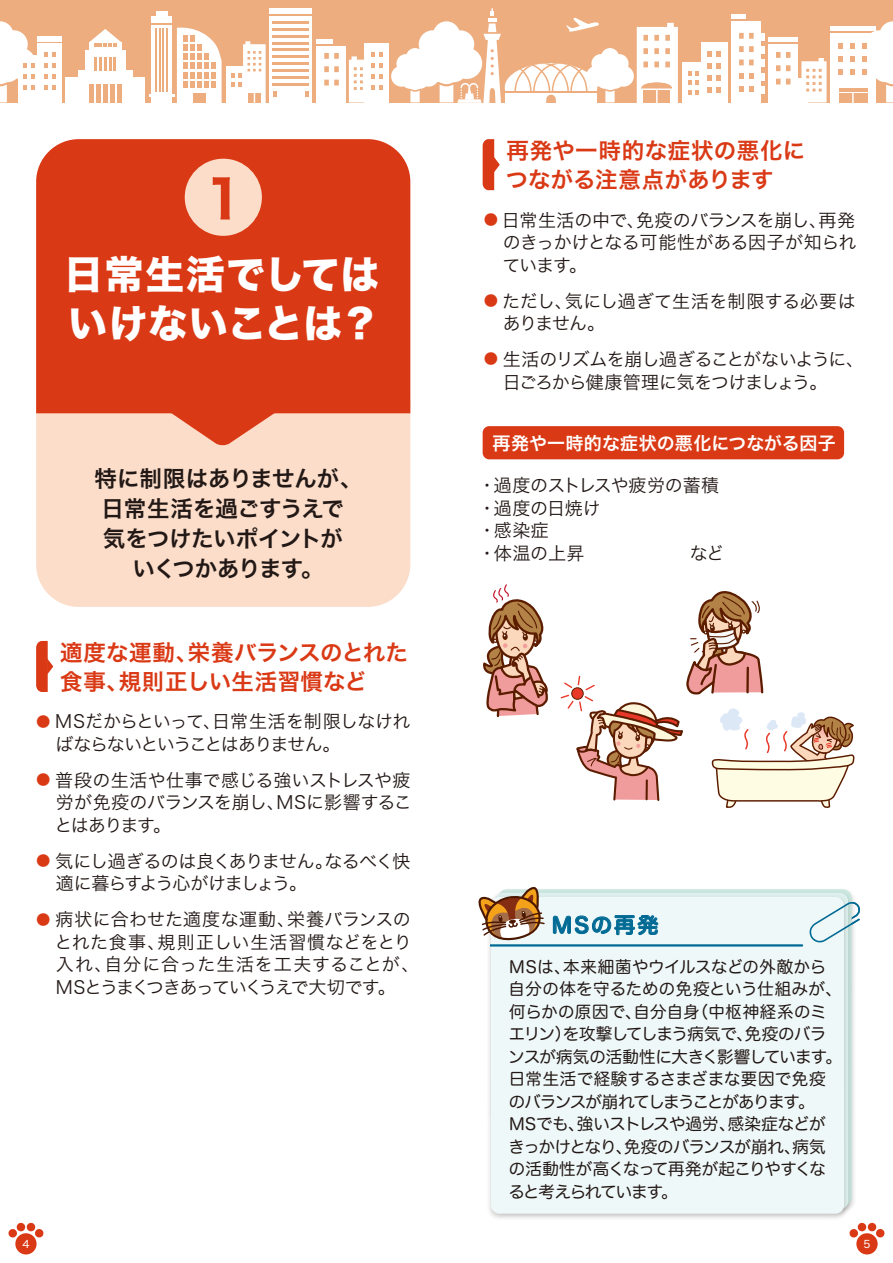
<style>
.page{position:relative;width:893px;height:1263px;background:#fff}
.page>*{position:absolute;margin:0;border:0;box-sizing:border-box;transform-origin:0 0}
.t1{font:51.9px "Hira Kaku Std W7";color:#da3915}
.t2{font:39px/49.5px "Hira Kaku Std W8";letter-spacing:.02em;color:#fff}
.t3{font:22.5px/28.5px "Hira Kaku Std W6";letter-spacing:.015em;color:#da3915}
.t4{font:22.5px/30px "Hira Kaku Std W6";letter-spacing:-.015em;color:#221815;text-align:center}
.t5{font:21px "Hira Maru Std W6";letter-spacing:.105em;color:#006a94}
.t6{font:18px/22.5px "Hira Kaku Std W3";letter-spacing:-.045em;color:#221815}
.t7{font:18px/22.5px "Hira Kaku Std W3";color:#221815}
.t8{font:18px/22.5px "Hira Kaku Std W3";letter-spacing:-.025em;color:#221815;text-align:justify}
.t9{font:18px/22.5px "Hira Kaku Std W3";letter-spacing:-.005em;color:#221815}
.t10{font:18px "Hira Kaku Std W6";letter-spacing:.005em;color:#fff}
.t11{font:16.5px/22.5px "Hira Maru Std W4";letter-spacing:-.015em;color:#221815}
.t12{font:10.5px "Hira Kaku Std W4";color:#fff}
.s1{font-size:14.4px;color:#da3915}
</style>
<div class="page">
<div style="left:15px;top:1233px;width:22px;height:21px;background:#da3915;border-radius:50%"></div>
<svg style="left:8px;top:1222px;width:36px;height:16px"></svg>
<div style="left:856px;top:1233px;width:22px;height:21px;background:#da3915;border-radius:50%"></div>
<svg style="left:849px;top:1222px;width:36px;height:16px"></svg>
<div style="left:36px;top:413px;width:374px;height:194px;background:#fbddca"></div>
<div style="left:36px;top:139px;width:374px;height:274px;background:#da3915"></div>
<svg style="left:128px;top:382px;width:190px;height:64px;background:#e67457"></svg>
<svg style="left:36px;top:641px;width:17px;height:51px"></svg>
<svg style="left:483px;top:139px;width:17px;height:51px"></svg>
<div style="left:483px;top:426px;width:361px;height:33px;background:#da3915;border-radius:7px"></div>
<div style="left:185px;top:159px;width:77px;height:77px;background:#fbddca;border-radius:50%"></div>
<img style="left:546px;top:889px;width:308px;height:319px">
<img style="left:489px;top:893px;width:362px;height:326px">
<div style="left:491px;top:897px;width:353px;height:317px;background:#eff8f9;border-radius:9px"></div>
<svg style="left:809px;top:902px;width:51px;height:41px"></svg>
<svg style="left:553px;top:915px;width:105px;height:21px"></svg>
<svg style="left:478px;top:887px;width:68px;height:56px"></svg>
<hr style="left:491px;top:944px;width:311px;height:2px;background:#006a94">
<svg style="left:560px;top:591px;width:295px;height:217px"></svg>
<svg style="left:483px;top:584px;width:65px;height:134px"></svg>
<div style="left:0;top:0;width:893px;height:103px;background:#edad7e"></div>
<div style="left:701px;top:42px;width:27px;height:61px;background:#fff"></div>
<div style="left:830px;top:33px;width:45px;height:70px;background:#fff"></div>
<hr style="left:830px;top:27px;width:45px;height:4px;background:#fff">
<div style="left:768px;top:44px;width:30px;height:59px;background:#fff"></div>
<div style="left:791px;top:78px;width:17px;height:25px;background:#fff"></div>
<div style="left:682px;top:62px;width:22px;height:41px;background:#fff"></div>
<div style="left:65px;top:77px;width:80px;height:26px;background:#fff"></div>
<div style="left:78px;top:71px;width:55px;height:20px;background:#fff"></div>
<div style="left:85px;top:51px;width:40px;height:30px;background:#fff"></div>
<div style="left:89px;top:42px;width:32px;height:14px;background:#fff"></div>
<div style="left:270px;top:16px;width:42px;height:87px;background:#fff"></div>
<div style="left:151px;top:25px;width:21px;height:70px;background:#fff"></div>
<div style="left:151px;top:95px;width:21px;height:8px;background:#fff"></div>
<div style="left:151px;top:16px;width:21px;height:7px;background:#fff"></div>
<hr style="left:149px;top:94px;width:25px;height:2px;background:#fff">
<div style="left:156px;top:11px;width:11px;height:5px;background:#fff"></div>
<div style="left:226px;top:66px;width:22px;height:37px;background:#fff"></div>
<div style="left:270px;top:8px;width:42px;height:6px;background:#fff"></div>
<hr style="left:316px;top:39px;width:17px;height:4px;background:#fff">
<hr style="left:768px;top:38px;width:30px;height:4px;background:#fff">
<div style="left:731px;top:21px;width:30px;height:82px;background:#fff"></div>
<hr style="left:731px;top:15px;width:14px;height:4px;background:#fff">
<svg style="left:761px;top:60px;width:4px;height:7px"></svg>
<svg style="left:761px;top:46px;width:4px;height:8px"></svg>
<svg style="left:761px;top:33px;width:4px;height:7px"></svg>
<svg style="left:761px;top:73px;width:4px;height:7px"></svg>
<svg style="left:761px;top:86px;width:4px;height:8px"></svg>
<div style="left:38px;top:44px;width:24px;height:59px;background:#fff"></div>
<div style="left:38px;top:36px;width:24px;height:6px;background:#fff"></div>
<div style="left:364px;top:44px;width:25px;height:59px;background:#fff"></div>
<div style="left:18px;top:55px;width:22px;height:48px;background:#fff"></div>
<div style="left:839px;top:93px;width:28px;height:10px;background:#edad7e"></div>
<hr style="left:839px;top:88px;width:28px;height:4px;background:#edad7e">
<svg style="left:801px;top:58px;width:25px;height:45px"></svg>
<svg style="left:708px;top:51px;width:13px;height:6px"></svg>
<svg style="left:739px;top:33px;width:15px;height:32px"></svg>
<svg style="left:739px;top:73px;width:15px;height:6px"></svg>
<svg style="left:739px;top:86px;width:15px;height:6px"></svg>
<svg style="left:776px;top:52px;width:14px;height:33px"></svg>
<svg style="left:838px;top:69px;width:5px;height:6px"></svg>
<svg style="left:838px;top:56px;width:5px;height:6px"></svg>
<svg style="left:838px;top:43px;width:5px;height:5px"></svg>
<svg style="left:688px;top:71px;width:11px;height:4px"></svg>
<svg style="left:688px;top:81px;width:11px;height:14px"></svg>
<svg style="left:708px;top:75px;width:13px;height:6px"></svg>
<svg style="left:708px;top:63px;width:13px;height:6px"></svg>
<svg style="left:708px;top:87px;width:13px;height:6px"></svg>
<svg style="left:44px;top:85px;width:12px;height:5px"></svg>
<svg style="left:44px;top:74px;width:12px;height:5px"></svg>
<svg style="left:44px;top:63px;width:12px;height:5px"></svg>
<svg style="left:44px;top:53px;width:12px;height:4px"></svg>
<svg style="left:349px;top:53px;width:34px;height:50px"></svg>
<svg style="left:89px;top:29px;width:32px;height:18px"></svg>
<svg style="left:94px;top:57px;width:22px;height:13px"></svg>
<svg style="left:177px;top:27px;width:45px;height:76px"></svg>
<hr style="left:273px;top:28px;width:36px;height:3px;background:#edad7e">
<hr style="left:273px;top:21px;width:36px;height:3px;background:#edad7e">
<hr style="left:273px;top:35px;width:36px;height:3px;background:#edad7e">
<hr style="left:273px;top:42px;width:36px;height:3px;background:#edad7e">
<hr style="left:273px;top:48px;width:36px;height:3px;background:#edad7e">
<hr style="left:273px;top:55px;width:36px;height:3px;background:#edad7e">
<hr style="left:273px;top:62px;width:36px;height:3px;background:#edad7e">
<hr style="left:273px;top:69px;width:36px;height:3px;background:#edad7e">
<hr style="left:273px;top:76px;width:36px;height:3px;background:#edad7e">
<hr style="left:273px;top:83px;width:36px;height:3px;background:#edad7e">
<hr style="left:155px;top:28px;width:2px;height:64px;background:#edad7e">
<hr style="left:159px;top:28px;width:1px;height:64px;background:#edad7e">
<hr style="left:162px;top:28px;width:2px;height:64px;background:#edad7e">
<hr style="left:166px;top:28px;width:1px;height:64px;background:#edad7e">
<div style="left:193px;top:93px;width:13px;height:10px;background:#edad7e"></div>
<svg style="left:0;top:21px;width:35px;height:81px"></svg>
<div style="left:316px;top:46px;width:30px;height:57px;background:#fff"></div>
<svg style="left:273px;top:91px;width:36px;height:6px"></svg>
<svg style="left:89px;top:84px;width:33px;height:19px"></svg>
<svg style="left:850px;top:21px;width:43px;height:82px"></svg>
<svg style="left:231px;top:41px;width:35px;height:62px"></svg>
<svg style="left:324px;top:53px;width:15px;height:32px"></svg>
<svg style="left:391px;top:8px;width:287px;height:95px"></svg>
<h1 class="t1" style="left:205px;top:158px;width:40px">1</h1>
<h2 class="t2" style="left:64px;top:251px;width:317px">日常生活でしてはいけないことは？</h2>
<h3 class="t4" style="left:94px;top:464px;width:270px">特に制限はありませんが、日常生活を過ごすうえで気をつけたいポイントがいくつかあります。</h3>
<h3 class="t3" style="left:60px;top:639px;width:349px">適度な運動、栄養バランスのとれた食事、規則正しい生活習慣など</h3>
<p class="t6" style="left:56px;top:710px;width:357px;text-indent:-19px"><span class="s1">●</span> MSだからといって、日常生活を制限しなければならないということはありません。</p>
<p class="t8" style="left:54px;top:769px;width:359px;text-indent:-18px"><span class="s1">●</span> 普段の生活や仕事で感じる強いストレスや疲労が免疫のバランスを崩し、MSに影響することはあります。</p>
<p class="t6" style="left:56px;top:850px;width:356px;text-indent:-20px"><span class="s1">●</span> 気にし過ぎるのは良くありません。なるべく快適に暮らすよう心がけましょう。</p>
<p class="t7" style="left:54px;top:908px;width:366px;text-indent:-18px"><span class="s1">●</span> 病状に合わせた適度な運動、栄養バランスのとれた食事、規則正しい生活習慣などをとり入れ、自分に合った生活を工夫することが、<br>MSとうまくつきあっていくうえで大切です。</p>
<h3 class="t3" style="left:506px;top:137px;width:301px">再発や一時的な症状の悪化につながる注意点があります</h3>
<p class="t8" style="left:503px;top:208px;width:355px;text-indent:-19px"><span class="s1">●</span> 日常生活の中で、免疫のバランスを崩し、再発のきっかけとなる可能性がある因子が知られています。</p>
<p class="t7" style="left:503px;top:289px;width:354px;text-indent:-19px"><span class="s1">●</span> ただし、気にし過ぎて生活を制限する必要はありません。</p>
<p class="t6" style="left:503px;top:348px;width:363px;text-indent:-19px"><span class="s1">●</span> 生活のリズムを崩し過ぎることがないように、日ごろから健康管理に気をつけましょう。</p>
<p class="t10" style="left:493px;top:430px;width:345px">再発や一時的な症状の悪化につながる因子</p>
<p class="t9" style="left:478px;top:474px;width:247px">・過度のストレスや疲労の蓄積・過度の日焼け<br>・感染症<br>・体温の上昇　　　　　 など</p>
<p class="t5" style="left:552px;top:909px;width:108px">MSの再発</p>
<p class="t11" style="left:508px;top:955px;width:335px">MSは、本来細菌やウイルスなどの外敵から自分の体を守るための免疫という仕組みが、何らかの原因で、自分自身（中枢神経系のミエリン）を攻撃してしまう病気で、免疫のバランスが病気の活動性に大きく影響しています。日常生活で経験するさまざまな要因で免疫のバランスが崩れてしまうことがあります。<br>MSでも、強いストレスや過労、感染症などがきっかけとなり、免疫のバランスが崩れ、病気の活動性が高くなって再発が起こりやすくなると考えられています。</p>
<p class="t12" style="left:22px;top:1236px;width:9px">4</p>
<p class="t12" style="left:863px;top:1236px;width:9px">5</p>
</div>
